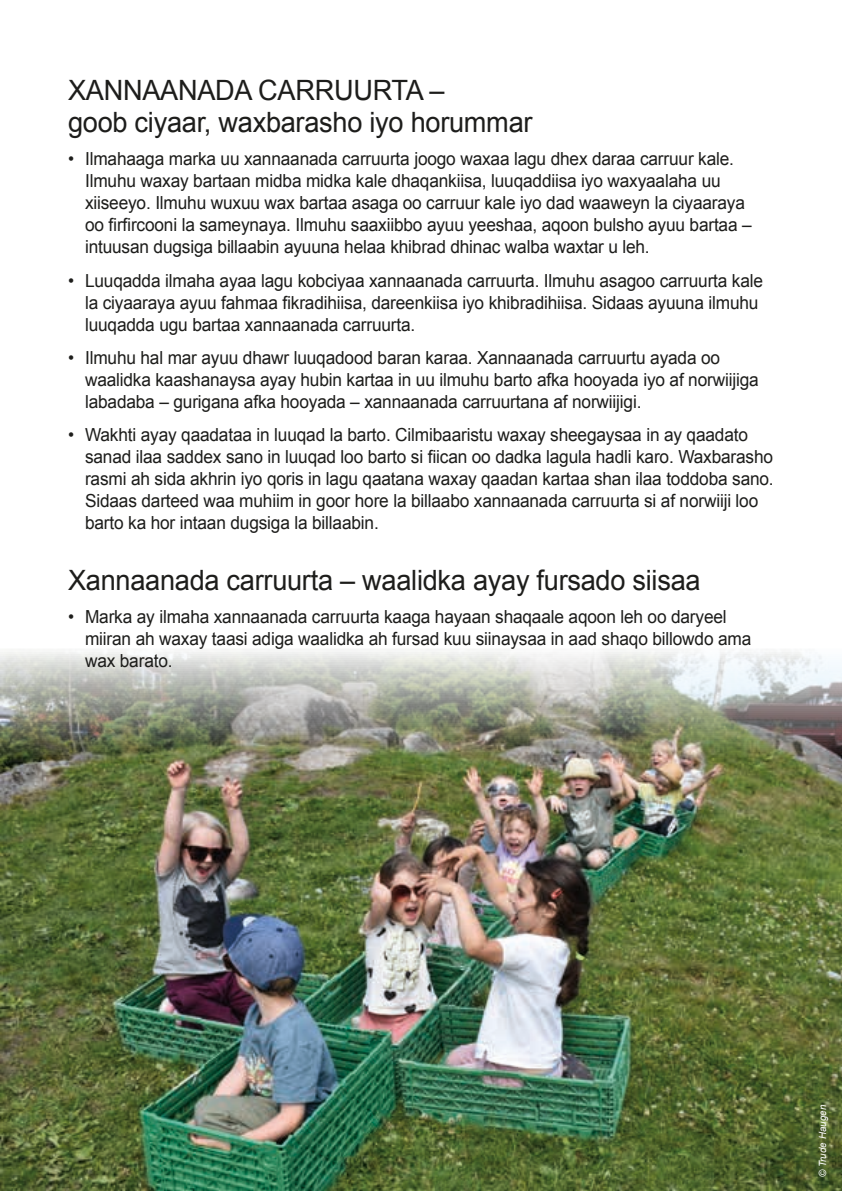
<style>
.page{position:relative;width:842px;height:1191px;background:#fff}
.page>*{position:absolute;margin:0;border:0;box-sizing:border-box;transform-origin:0 0}
.t1{font:28px/32px "Arial";letter-spacing:-.01em;color:#1d1d1b}
.t2{font:18px/22px "Arial";letter-spacing:-.01em;color:#1d1d1b;scale:.96 1}
.t3{font:italic 10px "Arial";letter-spacing:.01em;color:#fff}
</style>
<div class="page">
<img style="left:0;top:652px;width:842px;height:539px">
<h1 class="t1" style="left:68px;top:74px;width:466px">XANNAANADA CARRUURTA –<br>goob ciyaar, waxbarasho iyo horummar</h1>
<p class="t2" style="left:85px;top:148px;width:696px;text-indent:-17px">• Ilmahaaga marka uu xannaanada carruurta joogo waxaa lagu dhex daraa carruur kale.<br>Ilmuhu waxay bartaan midba midka kale dhaqankiisa, luuqaddiisa iyo waxyaalaha uu xiiseeyo. Ilmuhu wuxuu wax bartaa asaga oo carruur kale iyo dad waaweyn la ciyaaraya oo firfircooni la sameynaya. Ilmuhu saaxiibbo ayuu yeeshaa, aqoon bulsho ayuu bartaa – intuusan dugsiga billaabin ayuuna helaa khibrad dhinac walba waxtar u leh.</p>
<p class="t2" style="left:85px;top:269px;width:708px;text-indent:-17px">• Luuqadda ilmaha ayaa lagu kobciyaa xannaanada carruurta. Ilmuhu asagoo carruurta kale la ciyaaraya ayuu fahmaa fikradihiisa, dareenkiisa iyo khibradihiisa. Sidaas ayuuna ilmuhu luuqadda ugu bartaa xannaanada carruurta.</p>
<p class="t2" style="left:85px;top:347px;width:703px;text-indent:-17px">• Ilmuhu hal mar ayuu dhawr luuqadood baran karaa. Xannaanada carruurtu ayada oo waalidka kaashanaysa ayay hubin kartaa in uu ilmuhu barto afka hooyada iyo af norwiijiga labadaba – gurigana afka hooyada – xannaanada carruurtana af norwiijigi.</p>
<p class="t2" style="left:85px;top:424px;width:719px;text-indent:-17px">• Wakhti ayay qaadataa in luuqad la barto. Cilmibaaristu waxay sheegaysaa in ay qaadato sanad ilaa saddex sano in luuqad loo barto si fiican oo dadka lagula hadli karo. Waxbarasho rasmi ah sida akhrin iyo qoris in lagu qaatana waxay qaadan kartaa shan ilaa toddoba sano.<br>Sidaas darteed waa muhiim in goor hore la billaabo xannaanada carruurta si af norwiiji loo barto ka hor intaan dugsiga la billaabin.</p>
<h1 class="t1" style="left:68px;top:564px;width:634px">Xannaanada carruurta – waalidka ayay fursado siisaa</h1>
<p class="t2" style="left:85px;top:606px;width:696px;text-indent:-17px">• Marka ay ilmaha xannaanada carruurta kaaga hayaan shaqaale aqoon leh oo daryeel miiran ah waxay taasi adiga waalidka ah fursad kuu siinaysaa in aad shaqo billowdo ama wax barato.</p>
<p class="t3" style="left:816px;top:1177px;width:74px;rotate:-90deg">© Trude Haugen</p>
</div>
